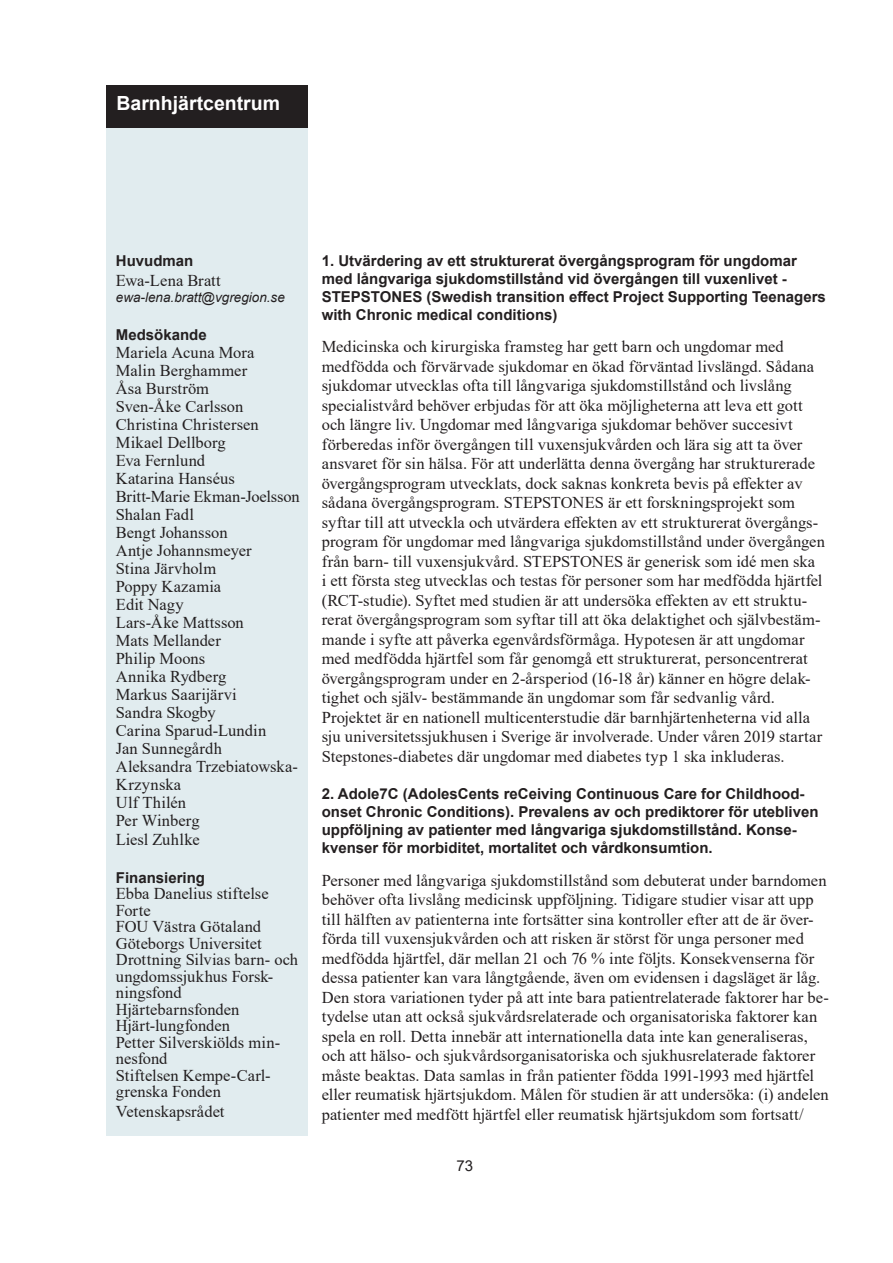
<style>
.page{position:relative;width:893px;height:1263px;background:#fff}
.page>*{position:absolute;margin:0;border:0;box-sizing:border-box;transform-origin:0 0}
.t1{font:700 19.5px "Arial";color:#fff}
.t2{font:16.5px/19.5px "Times New Roman";letter-spacing:.005em;color:#231f20}
.t3{font:16.5px "Times New Roman";letter-spacing:-.015em;color:#231f20}
.t4{font:700 15px/18px "Arial";color:#231f20}
.t5{font:15px "Arial";color:#231f20}
.t6{font:italic 13.5px "Arial";color:#231f20}
</style>
<div class="page">
<div style="left:106px;top:85px;width:202px;height:1050px;background:#e1ecef"></div>
<div style="left:106px;top:85px;width:202px;height:43px;background:#231f20"></div>
<p class="t1" style="left:116px;top:89px;width:165px">Barnhjärtcentrum</p>
<p class="t4" style="left:116px;top:252px;width:79px">Huvudman</p>
<p class="t2" style="left:116px;top:270px;width:107px">Ewa-Lena Bratt</p>
<p class="t6" style="left:116px;top:289px;width:171px">ewa-lena.bratt@vgregion.se</p>
<p class="t4" style="left:116px;top:325px;width:92px">Medsökande</p>
<p class="t2" style="left:116px;top:342px;width:185px;line-height:18px">Mariela Acuna Mora<br>Malin Berghammer<br>Åsa Burström<br>Sven-Åke Carlsson<br>Christina Christersen<br>Mikael Dellborg<br>Eva Fernlund<br>Katarina Hanséus<br>Britt-Marie Ekman-Joelsson<br>Shalan Fadl<br>Bengt Johansson<br>Antje Johannsmeyer<br>Stina Järvholm<br>Poppy Kazamia<br>Edit Nagy<br>Lars-Åke Mattsson<br>Mats Mellander<br>Philip Moons<br>Annika Rydberg<br>Markus Saarijärvi<br>Sandra Skogby<br>Carina Sparud-Lundin<br>Jan Sunnegårdh<br>Aleksandra Trzebiatowska-<br>Krzynska<br>Ulf Thilén<br>Per Winberg</p>
<p class="t3" style="left:116px;top:828px;width:85px">Liesl Zuhlke</p>
<p class="t4" style="left:116px;top:868px;width:91px">Finansiering</p>
<p class="t2" style="left:116px;top:885px;width:184px;line-height:16.5px">Ebba Danelius stiftelse<br>Forte<br>FOU Västra Götaland<br>Göteborgs Universitet<br>Drottning Silvias barn- och ungdomssjukhus Forsk&shy;ningsfond<br>Hjärtebarnsfonden<br>Hjärt-lungfonden<br>Petter Silverskiölds min&shy;nesfond<br>Stiftelsen Kempe-Carl&shy;grenska Fonden</p>
<p class="t2" style="left:116px;top:1101px;width:110px">Vetenskapsrådet</p>
<p class="t4" style="left:322px;top:252px;width:506px">1. Utvärdering av ett strukturerat övergångsprogram för ungdomar med långvariga sjukdomstillstånd vid övergången till vuxenlivet - STEPSTONES (Swedish transition effect Project Supporting Teenagers with Chronic medical conditions)</p>
<p class="t2" style="left:322px;top:336px;width:505px">Medicinska och kirurgiska framsteg har gett barn och ungdomar med medfödda och förvärvade sjukdomar en ökad förväntad livslängd. Sådana sjukdomar utvecklas ofta till långvariga sjukdomstillstånd och livslång specialistvård behöver erbjudas för att öka möjligheterna att leva ett gott och längre liv. Ungdomar med långvariga sjukdomar behöver succesivt förberedas inför övergången till vuxensjukvården och lära sig att ta över ansvaret för sin hälsa. För att underlätta denna övergång har strukturerade övergångsprogram utvecklats, dock saknas konkreta bevis på effekter av sådana övergångsprogram. STEPSTONES är ett forskningsprojekt som syftar till att utveckla och utvärdera effekten av ett strukturerat övergångs&shy;program för ungdomar med långvariga sjukdomstillstånd under övergången från barn- till vuxensjukvård. STEPSTONES är generisk som idé men ska<br>i ett första steg utvecklas och testas för personer som har medfödda hjärtfel (RCT-studie). Syftet med studien är att undersöka effekten av ett struktu&shy;rerat övergångsprogram som syftar till att öka delaktighet och självbestäm&shy;mande i syfte att påverka egenvårdsförmåga. Hypotesen är att ungdomar med medfödda hjärtfel som får genomgå ett strukturerat, personcentrerat övergångsprogram under en 2-årsperiod (16-18 år) känner en högre delak&shy;tighet och själv- bestämmande än ungdomar som får sedvanlig vård.<br>Projektet är en nationell multicenterstudie där barnhjärtenheterna vid alla sju universitetssjukhusen i Sverige är involverade. Under våren 2019 startar Stepstones-diabetes där ungdomar med diabetes typ 1 ska inkluderas.</p>
<p class="t4" style="left:322px;top:785px;width:498px">2. Adole7C (AdolesCents reCeiving Continuous Care for Childhood&shy;onset Chronic Conditions). Prevalens av och prediktorer för utebliven uppföljning av patienter med långvariga sjukdomstillstånd. Konse&shy;kvenser för morbiditet, mortalitet och vårdkonsumtion.</p>
<p class="t2" style="left:322px;top:870px;width:509px">Personer med långvariga sjukdomstillstånd som debuterat under barndomen behöver ofta livslång medicinsk uppföljning. Tidigare studier visar att upp till hälften av patienterna inte fortsätter sina kontroller efter att de är över&shy;förda till vuxensjukvården och att risken är störst för unga personer med medfödda hjärtfel, där mellan 21 och 76 % inte följts. Konsekvenserna för dessa patienter kan vara långtgående, även om evidensen i dagsläget är låg.<br>Den stora variationen tyder på att inte bara patientrelaterade faktorer har be&shy;tydelse utan att också sjukvårdsrelaterade och organisatoriska faktorer kan spela en roll. Detta innebär att internationella data inte kan generaliseras, och att hälso- och sjukvårdsorganisatoriska och sjukhusrelaterade faktorer måste beaktas. Data samlas in från patienter födda 1991-1993 med hjärtfel eller reumatisk hjärtsjukdom. Målen för studien är att undersöka: (i) andelen patienter med medfött hjärtfel eller reumatisk hjärtsjukdom som fortsatt/</p>
<p class="t5" style="left:457px;top:1155px;width:18px">73</p>
</div>
